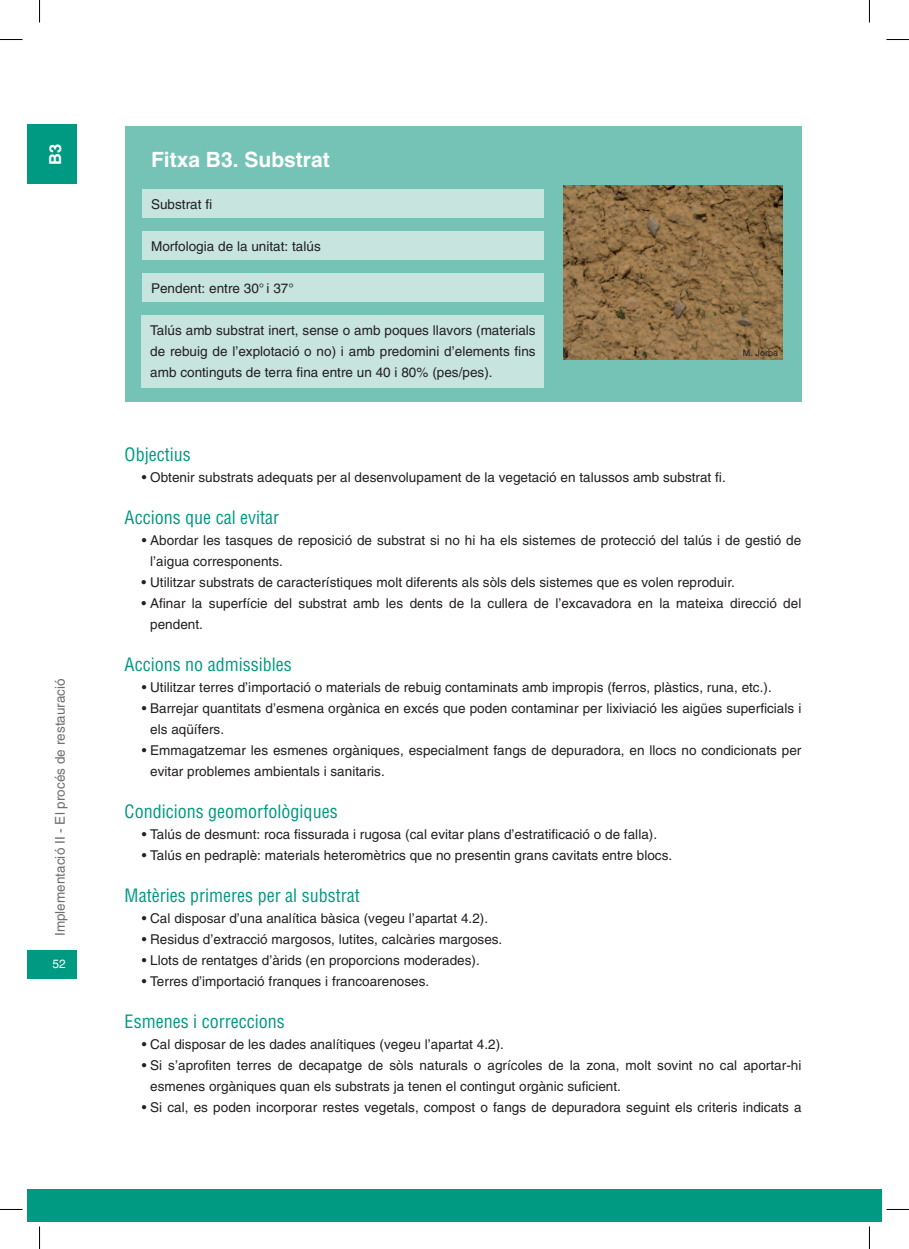
<style>
.page{position:relative;width:909px;height:1249px;background:#fff}
.page>*{position:absolute;margin:0;border:0;box-sizing:border-box;transform-origin:0 0}
.t1{font:700 21px "Helvetica";color:#fff}
.t2{font:condensed 18px "Helvetica";color:#009982}
.t3{font:700 16.5px "Helvetica";color:#fff}
.t4{font:13.5px/21px "Helvetica";color:#231f20}
.t5{font:13.5px "Helvetica";color:#6c6d70}
.t6{font:12px "Helvetica";color:#fff}
.t7{font:9px "Helvetica";color:#231f20}
</style>
<div class="page">
<div style="left:28px;top:1188px;width:841px;height:33px;background:#009982"></div>
<div style="left:28px;top:950px;width:49px;height:28px;background:#009982"></div>
<div style="left:27px;top:125px;width:49px;height:59px;background:#009982"></div>
<div style="left:125px;top:127px;width:676px;height:275px;background:#75c3b7"></div>
<div style="left:142px;top:189px;width:401px;height:29px;background:#c7e4de"></div>
<div style="left:142px;top:231px;width:401px;height:29px;background:#c7e4de"></div>
<div style="left:142px;top:273px;width:401px;height:28px;background:#c7e4de"></div>
<div style="left:142px;top:315px;width:402px;height:72px;background:#c7e4de"></div>
<div style="left:869px;top:1188px;width:12px;height:33px;background:#009982"></div>
<img style="left:563px;top:186px;width:218px;height:173px">
<svg style="left:0;top:39px;width:22px;height:1px"></svg>
<svg style="left:886px;top:39px;width:22px;height:1px"></svg>
<svg style="left:0;top:1209px;width:22px;height:1px"></svg>
<svg style="left:886px;top:1209px;width:22px;height:1px"></svg>
<svg style="left:39px;top:0;width:1px;height:22px"></svg>
<svg style="left:39px;top:1226px;width:1px;height:22px"></svg>
<svg style="left:868px;top:0;width:1px;height:22px"></svg>
<svg style="left:868px;top:1227px;width:1px;height:21px"></svg>
<p class="t3" style="left:45px;top:165px;width:23px;rotate:-90deg">B3</p>
<h1 class="t1" style="left:151px;top:146px;width:180px">Fitxa B3. Substrat</h1>
<p class="t4" style="left:151px;top:193px;width:63px">Substrat fi</p>
<p class="t4" style="left:151px;top:235px;width:171px">Morfologia de la unitat: talús</p>
<p class="t4" style="left:151px;top:277px;width:144px">Pendent: entre 30° i 37°</p>
<p class="t4" style="left:150px;top:319px;width:387px;text-align:justify">Talús amb substrat inert, sense o amb poques llavors (materials de rebuig de l’explotació o no) i amb predomini d’elements fins amb continguts de terra fina entre un 40 i 80% (pes/pes).</p>
<p class="t7" style="left:742px;top:348px;width:37px">M. Jorba</p>
<p class="t5" style="left:52px;top:936px;width:259px;rotate:-90deg">Implementació II - El procés de restauració</p>
<p class="t6" style="left:52px;top:956px;width:15px">52</p>
<h2 class="t2" style="left:125px;top:443px;width:67px">Objectius</h2>
<p class="t4" style="left:142px;top:466px;width:585px">• Obtenir substrats adequats per al desenvolupament de la vegetació en talussos amb substrat fi.</p>
<h2 class="t2" style="left:125px;top:506px;width:156px">Accions que cal evitar</h2>
<p class="t4" style="left:150px;top:529px;width:652px;text-indent:-8px">• Abordar les tasques de reposició de substrat si no hi ha els sistemes de protecció del talús i de gestió de l’aigua corresponents.</p>
<p class="t4" style="left:142px;top:571px;width:594px">• Utilitzar substrats de característiques molt diferents als sòls dels sistemes que es volen reproduir.</p>
<p class="t4" style="left:150px;top:592px;width:652px;text-indent:-9px">• Afinar la superfície del substrat amb les dents de la cullera de l’excavadora en la mateixa direcció del pendent.</p>
<h2 class="t2" style="left:125px;top:653px;width:168px">Accions no admissibles</h2>
<p class="t4" style="left:142px;top:676px;width:631px">• Utilitzar terres d’importació o materials de rebuig contaminats amb impropis (ferros, plàstics, runa, etc.).</p>
<p class="t4" style="left:150px;top:697px;width:652px;text-indent:-9px">• Barrejar quantitats d’esmena orgànica en excés que poden contaminar per lixiviació les aigües superficials i els aqüífers.</p>
<p class="t4" style="left:150px;top:739px;width:652px;text-indent:-9px">• Emmagatzemar les esmenes orgàniques, especialment fangs de depuradora, en llocs no condicionats per evitar problemes ambientals i sanitaris.</p>
<h2 class="t2" style="left:125px;top:800px;width:214px">Condicions geomorfològiques</h2>
<p class="t4" style="left:142px;top:823px;width:517px">• Talús de desmunt: roca fissurada i rugosa (cal evitar plans d’estratificació o de falla).</p>
<p class="t4" style="left:142px;top:844px;width:532px">• Talús en pedraplè: materials heteromètrics que no presentin grans cavitats entre blocs.</p>
<h2 class="t2" style="left:125px;top:884px;width:236px">Matèries primeres per al substrat</h2>
<p class="t4" style="left:142px;top:907px;width:348px">• Cal disposar d’una analítica bàsica (vegeu l’apartat 4.2).</p>
<p class="t4" style="left:142px;top:928px;width:362px">• Residus d’extracció margosos, lutites, calcàries margoses.</p>
<p class="t4" style="left:142px;top:949px;width:339px">• Llots de rentatges d’àrids (en proporcions moderades).</p>
<p class="t4" style="left:142px;top:970px;width:289px">• Terres d’importació franques i francoarenoses.</p>
<h2 class="t2" style="left:125px;top:1010px;width:161px">Esmenes i correccions</h2>
<p class="t4" style="left:142px;top:1033px;width:364px">• Cal disposar de les dades analítiques (vegeu l’apartat 4.2).</p>
<p class="t4" style="left:150px;top:1054px;width:652px;text-indent:-9px">• Si s’aprofiten terres de decapatge de sòls naturals o agrícoles de la zona, molt sovint no cal aportar-hi esmenes orgàniques quan els substrats ja tenen el contingut orgànic suficient.</p>
<p class="t4" style="left:142px;top:1096px;width:661px">• Si cal, es poden incorporar restes vegetals, compost o fangs de depuradora seguint els criteris indicats a</p>
</div>
